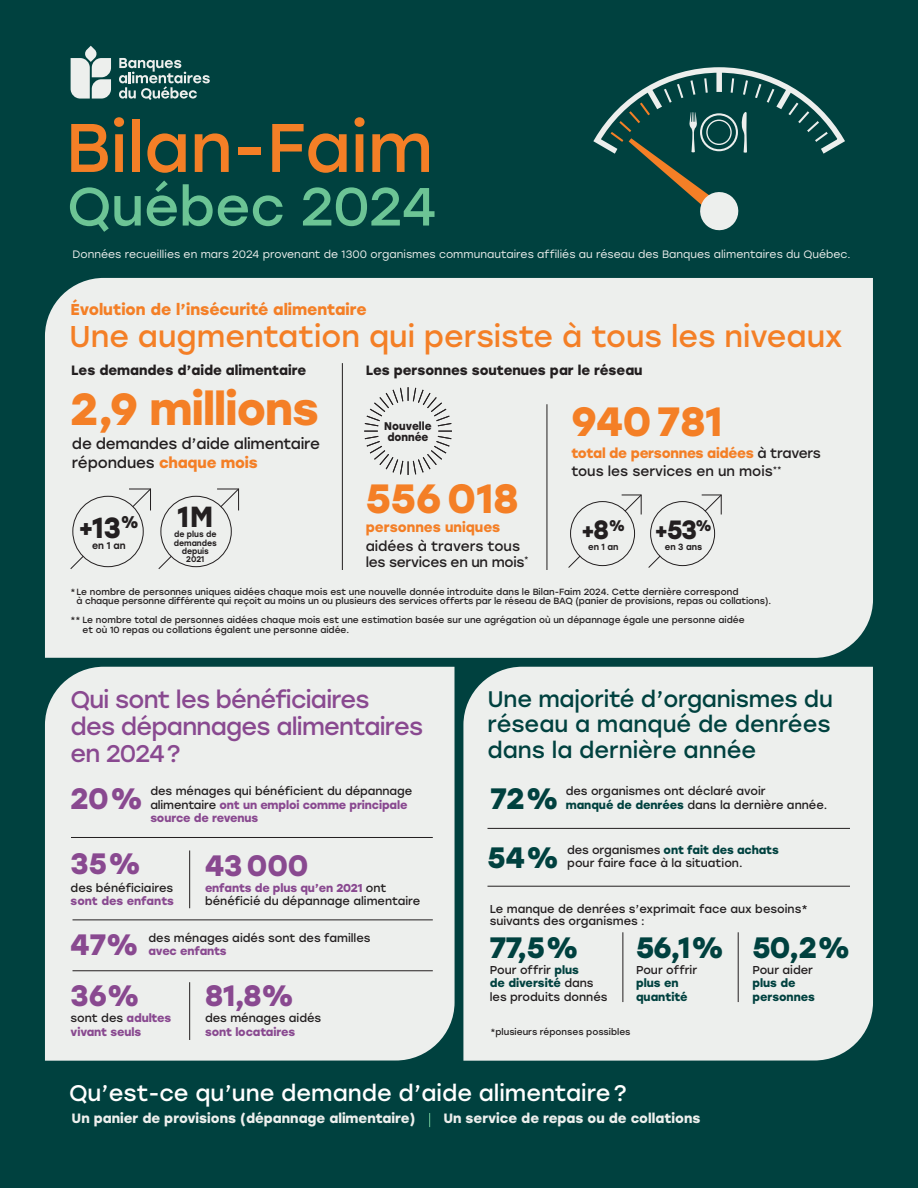
<style>
.page{position:relative;width:918px;height:1188px;background:#00413f}
.page>*{position:absolute;margin:0;border:0;box-sizing:border-box;transform-origin:0 0}
.TABLEAU___Alignements_à_droite{font:68.55px "Stolzl";color:#f47f26}
.TABLEAU___Alignements_à_droite-2{font:53.55px "Stolzl";color:#6cc495}
.t1{font:700 44.85px "Stolzl";letter-spacing:-.02em;color:#f47f26}
.t2{font:700 40.8px "Stolzl";color:#f47f26}
.t3{font:30px "Stolzl";color:#f47f26}
.t4{font:700 29.4px "Stolzl";color:#894990}
.t5{font:700 29.4px "Stolzl";letter-spacing:-.02em;color:#00413f}
.t6{font:700 29.1px "Stolzl";color:#231f20;scale:.95 1}
.t7{font:700 26.4px "Stolzl";color:#231f20;scale:.95 1}
.t8{font:24px/27px "Stolzl";letter-spacing:-.03em;color:#894990}
.t9{font:22.5px/25.5px "Stolzl";color:#00413f;text-align:justify}
.t10{font:22.5px "Stolzl";color:#fff}
.t11{font:700 21.6px "Stolzl";color:#231f20;scale:.95 1}
.t12{font:700 15.75px "Stolzl";color:#f47f26}
.t13{font:15.15px "Stolzl";letter-spacing:-.015em;color:#231f20}
.t14{font:700 15.15px "Stolzl";letter-spacing:-.01em;color:#f47f26}
.t15{font:13.8px/18.8px "Stolzl";color:#231f20}
.t16{font:13.8px "Stolzl";letter-spacing:-.02em;color:#231f20}
.List_Paragraph{font:700 13.5px "Stolzl";color:#edefed}
.t17{font:700 13.5px "Stolzl";color:#231f20}
.Body_Text{font:11.4px/13.5px "Stolzl";color:#231f20}
.Body_Text-2{font:700 11.4px/13.5px "Stolzl";color:#00413f}
.t18{font:700 11.4px/13.5px "Stolzl";letter-spacing:-.01em;color:#894990}
.t19{font:700 11.1px/10.4px "Stolzl";color:#231f20;scale:.95 1}
.Body_Text-3{font:10.8px "Stolzl";letter-spacing:.005em;color:#edefed}
.t20{font:500 9.9px "Stolzl";color:#231f20;scale:.95 1}
.Body_Text-4{font:9px/9.8px "Stolzl";color:#231f20}
.t21{font:500 9px "Stolzl";color:#231f20;scale:.95 1}
.t22{font:500 8.25px/8.2px "Stolzl";color:#231f20;text-align:center;scale:.95 1}
.s1{font-weight:700;color:#f47f26}
.s2{font-weight:400;color:#231f20}
.s3{font-size:23.7px}
.s4{font-size:26.4px}
.s5{font-size:21.6px}
.s6{font-weight:700;color:#894990}
.s7{font-weight:700;color:#00413f}
</style>
<div class="page">
<div style="left:45px;top:667px;width:410px;height:394px;background:#edefed"></div>
<div style="left:463px;top:667px;width:410px;height:394px;background:#edefed"></div>
<div style="left:45px;top:278px;width:828px;height:380px;background:#edefed"></div>
<svg style="left:429px;top:1113px;width:1px;height:14px"></svg>
<svg style="left:71px;top:46px;width:40px;height:53px"></svg>
<svg style="left:119px;top:58px;width:91px;height:42px"></svg>
<svg style="left:593px;top:67px;width:252px;height:164px"></svg>
<hr style="left:71px;top:837px;width:362px;height:1px;background:#231f20">
<hr style="left:73px;top:920px;width:360px;height:1px;background:#231f20">
<hr style="left:73px;top:970px;width:360px;height:1px;background:#231f20">
<svg style="left:364px;top:387px;width:88px;height:88px;background:#dbdddb"></svg>
<svg style="left:568px;top:494px;width:74px;height:74px;background:#e0e1e0"></svg>
<div style="left:571px;top:502px;width:64px;height:64px;background:#edefed;border-radius:50%"></div>
<div style="left:570px;top:501px;width:65px;height:65px;border:1px solid #231f20;border-radius:50%"></div>
<svg style="left:648px;top:494px;width:74px;height:74px;background:#e0e1e0"></svg>
<div style="left:651px;top:502px;width:64px;height:64px;background:#edefed;border-radius:50%"></div>
<div style="left:650px;top:501px;width:65px;height:65px;border:1px solid #231f20;border-radius:50%"></div>
<svg style="left:70px;top:488px;width:82px;height:82px;background:#e2e4e2"></svg>
<div style="left:73px;top:496px;width:70px;height:71px;background:#edefed;border-radius:50%"></div>
<div style="left:72px;top:496px;width:72px;height:71px;border:1px solid #231f20;border-radius:50%"></div>
<svg style="left:158px;top:488px;width:82px;height:82px;background:#e1e3e1"></svg>
<div style="left:161px;top:496px;width:70px;height:71px;background:#edefed;border-radius:50%"></div>
<div style="left:161px;top:496px;width:71px;height:71px;border:1px solid #231f20;border-radius:50%"></div>
<hr style="left:342px;top:363px;width:1px;height:207px;background:#231f20">
<hr style="left:547px;top:404px;width:1px;height:166px;background:#231f20">
<hr style="left:189px;top:850px;width:1px;height:58px;background:#231f20">
<hr style="left:189px;top:982px;width:1px;height:58px;background:#231f20">
<hr style="left:488px;top:828px;width:362px;height:1px;background:#231f20">
<hr style="left:488px;top:886px;width:362px;height:1px;background:#231f20">
<hr style="left:622px;top:932px;width:1px;height:70px;background:#231f20">
<hr style="left:738px;top:932px;width:1px;height:70px;background:#231f20">
<p class="TABLEAU___Alignements_à_droite" style="left:66px;top:100px;width:369px">Bilan-Faim</p>
<p class="TABLEAU___Alignements_à_droite-2" style="left:67px;top:169px;width:371px">Québec 2024</p>
<p class="Body_Text-3" style="left:73px;top:247px;width:780px">Données recueillies en mars 2024 provenant de 1300 organismes communautaires affiliés au réseau des Banques alimentaires du Québec.</p>
<p class="t12" style="left:70px;top:299px;width:298px">Évolution de l’insécurité alimentaire</p>
<p class="t3" style="left:69px;top:315px;width:775px">Une augmentation qui persiste à tous les niveaux</p>
<p class="t17" style="left:366px;top:361px;width:278px">Les personnes soutenues par le réseau</p>
<p class="t2" style="left:571px;top:392px;width:153px">940 781</p>
<p class="t15" style="left:571px;top:444px;width:251px;line-height:18px"><span class="s1">total de personnes aidées</span> à travers tous les services en un mois<sup>**</sup></p>
<p class="t17" style="left:71px;top:361px;width:236px">Les demandes d’aide alimentaire</p>
<p class="t1" style="left:71px;top:377px;width:250px">2,9 millions</p>
<p class="t13" style="left:72px;top:433px;width:250px">de demandes d’aide alimentaire</p>
<p class="t14" style="left:72px;top:452px;width:187px"><span class="s2">répondues</span> chaque mois</p>
<p class="t19" style="left:384px;top:421px;width:51px">Nouvelle donnée</p>
<p class="t6" style="left:79px;top:507px;width:65px"><span class="s3">+</span>13<sup>%</sup></p>
<p class="t20" style="left:92px;top:538px;width:37px">en 1 an</p>
<p class="t6" style="left:177px;top:496px;width:39px">1M</p>
<p class="t22" style="left:174px;top:538px;width:47px">demandes depuis<br>2021</p>
<p class="t22" style="left:174px;top:530px;width:46px">de plus de</p>
<p class="t2" style="left:366px;top:469px;width:155px">556 018</p>
<p class="t15" style="left:366px;top:517px;width:156px"><span class="s1">personnes uniques </span>aidées à travers tous</p>
<p class="t16" style="left:366px;top:552px;width:165px">les services en un mois<sup>*</sup></p>
<p class="t11" style="left:581px;top:515px;width:48px">+<span class="s4">8</span><sup>%</sup></p>
<p class="t21" style="left:588px;top:540px;width:34px">en 1 an</p>
<p class="t7" style="left:655px;top:511px;width:61px"><span class="s5">+</span>53<sup>%</sup></p>
<p class="t21" style="left:665px;top:540px;width:41px">en 3 ans</p>
<p class="Body_Text-4" style="left:76px;top:586px;width:696px;text-indent:-6px">*Le nombre de personnes uniques aidées chaque mois est une nouvelle donnée introduite dans le Bilan-Faim 2024. Cette dernière correspond<br>à chaque personne différente qui reçoit au moins un ou plusieurs des services offerts par le réseau de BAQ (panier de provisions, repas ou collations).</p>
<p class="Body_Text-4" style="left:82px;top:614px;width:664px;text-indent:-12px">** Le nombre total de personnes aidées chaque mois est une estimation basée sur une agrégation où un dépannage égale une personne aidée et où 10 repas ou collations égalent une personne aidée.</p>
<p class="t8" style="left:70px;top:685px;width:354px">Qui sont les bénéficiaires<br>des dépannages alimentaires en 2024 ?</p>
<p class="t4" style="left:71px;top:778px;width:74px">20%</p>
<p class="Body_Text" style="left:150px;top:784px;width:263px">des ménages qui bénéficient du dépannage alimentaire <span class="s6">ont un emploi comme principale source de revenus</span></p>
<p class="t4" style="left:71px;top:842px;width:72px">35%</p>
<p class="Body_Text" style="left:71px;top:880px;width:105px">des bénéficiaires <span class="s6">sont des enfants</span></p>
<p class="t4" style="left:205px;top:844px;width:105px">43 000</p>
<p class="Body_Text" style="left:205px;top:880px;width:217px"><span class="s6">enfants de plus qu’en 2021</span> ont bénéficié du dépannage alimentaire</p>
<p class="t4" style="left:71px;top:924px;width:70px">47%</p>
<p class="Body_Text" style="left:148px;top:930px;width:224px">des ménages aidés sont des familles <span class="s6">avec enfants</span></p>
<p class="t4" style="left:71px;top:975px;width:71px">36%</p>
<p class="t18" style="left:71px;top:1011px;width:102px"><span class="s2">sont des</span> adultes vivant seuls</p>
<p class="t4" style="left:205px;top:975px;width:91px">81,8%</p>
<p class="Body_Text" style="left:205px;top:1011px;width:118px">des ménages aidés</p>
<p class="t18" style="left:205px;top:1024px;width:92px">sont locataires</p>
<p class="t9" style="left:488px;top:685px;width:347px">Une majorité d’organismes du réseau a manqué de denrées dans la dernière année</p>
<p class="t5" style="left:490px;top:778px;width:70px">72%</p>
<p class="Body_Text" style="left:566px;top:784px;width:263px">des organismes ont déclaré avoir<br><span class="s7">manqué de denrées</span> dans la dernière année.</p>
<p class="t5" style="left:488px;top:836px;width:73px">54%</p>
<p class="Body_Text" style="left:567px;top:842px;width:213px">des organismes <span class="s7">ont fait des achats </span>pour faire face à la situation.</p>
<p class="Body_Text" style="left:490px;top:902px;width:319px;line-height:12.3px">Le manque de denrées s’exprimait face aux besoins* suivants des organismes :</p>
<p class="t5" style="left:490px;top:926px;width:90px">77,5%</p>
<p class="Body_Text" style="left:490px;top:962px;width:119px">Pour offrir <span class="s7">plus<br>de diversité</span> dans les produits donnés</p>
<p class="t5" style="left:636px;top:926px;width:90px">56,1%</p>
<p class="Body_Text-2" style="left:636px;top:962px;width:63px"><span class="s2">Pour offrir </span>plus en quantité</p>
<p class="t5" style="left:752px;top:926px;width:100px">50,2%</p>
<p class="Body_Text-2" style="left:752px;top:962px;width:64px"><span class="s2">Pour aider </span>plus de personnes</p>
<p class="Body_Text-4" style="left:490px;top:1027px;width:142px">*plusieurs réponses possibles</p>
<p class="t10" style="left:69px;top:1077px;width:559px">Qu’est-ce qu’une demande d’aide alimentaire ?</p>
<p class="List_Paragraph" style="left:72px;top:1109px;width:345px">Un panier de provisions (dépannage alimentaire)</p>
<p class="List_Paragraph" style="left:443px;top:1109px;width:259px">Un service de repas ou de collations</p>
</div>
